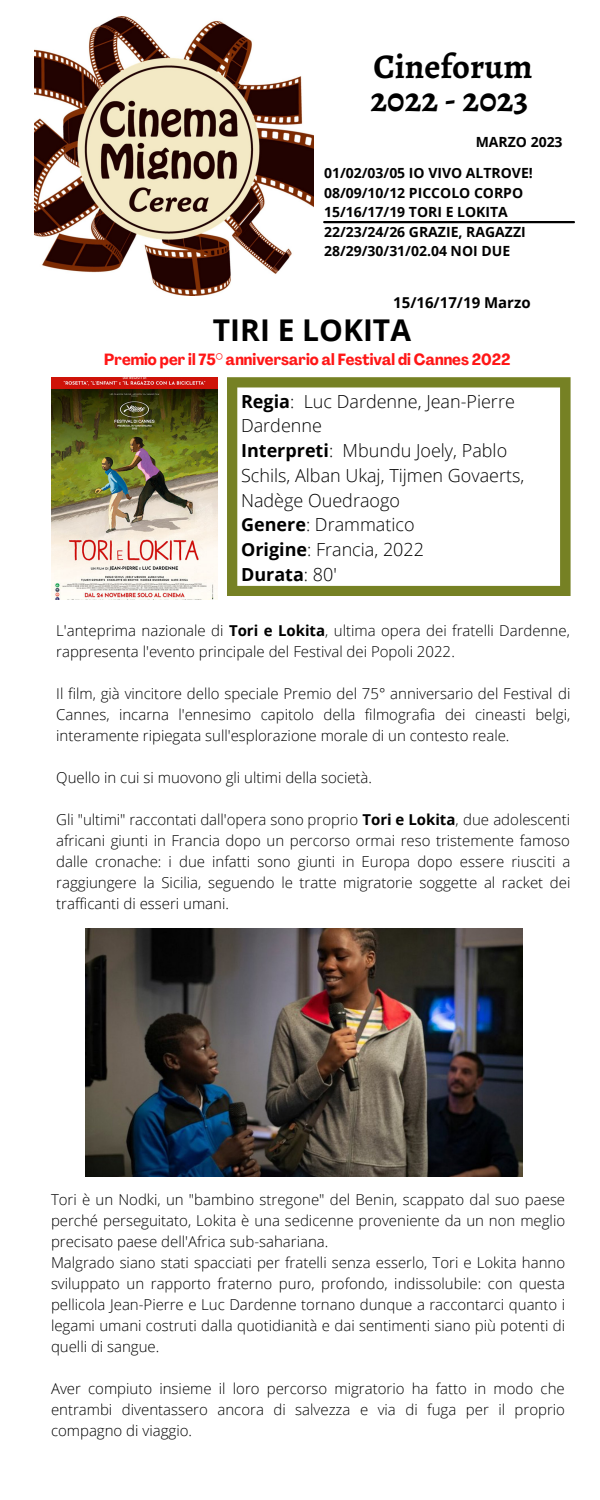
<style>
.page{position:relative;width:600px;height:1500px;background:#fff}
.page>*{position:absolute;margin:0;border:0;box-sizing:border-box;transform-origin:0 0}
.t1{font:700 34.7px/33.3px "Alegreya";color:#000}
.t2{font:700 30px "Open Sans";color:#000}
.t3{font:300 18px/24.8px "Open Sans";color:#000}
.t4{font:700 condensed 16px "Agrandir";color:#ff1616}
.t5{font:300 15px/21px "Open Sans";color:#000;text-align:justify}
.t6{font:700 15px "Open Sans";color:#000}
.t7{font:700 14px/19.5px "Open Sans";color:#000}
.s1{font-weight:700}
</style>
<div class="page">
<svg style="left:227px;top:377px;width:344px;height:219px"></svg>
<hr style="left:324px;top:221px;width:250px;height:2px;background:#000">
<img style="left:35px;top:17px;width:278px;height:278px">
<img style="left:85px;top:928px;width:438px;height:248px">
<img style="left:51px;top:377px;width:167px;height:223px">
<h1 class="t1" style="left:370px;top:50px;width:164px">Cineforum<br>2022 - 2023</h1>
<p class="t7" style="left:476px;top:132px;width:88px">MARZO 2023</p>
<p class="t7" style="left:324px;top:163px;width:210px">01/02/03/05 IO VIVO ALTROVE!<br>08/09/10/12 PICCOLO CORPO<br>15/16/17/19 TORI E LOKITA<br>22/23/24/26 GRAZIE, RAGAZZI<br>28/29/30/31/02.04 NOI DUE</p>
<p class="t6" style="left:393px;top:292px;width:139px">15/16/17/19 Marzo</p>
<h2 class="t2" style="left:213px;top:309px;width:200px">TIRI E LOKITA</h2>
<p class="t4" style="left:104px;top:353px;width:408px">Premio per il 75° anniversario al Festival di Cannes 2022</p>
<p class="t3" style="left:241px;top:388px;width:285px"><span class="s1">Regia</span>: Luc Dardenne, Jean-Pierre<br>Dardenne<br><span class="s1">Interpreti</span>: Mbundu Joely, Pablo<br>Schils, Alban Ukaj, Tijmen Govaerts,<br>Nadège Ouedraogo<br><span class="s1">Genere</span>: Drammatico<br><span class="s1">Origine</span>: Francia, 2022<br><span class="s1">Durata</span>: 80'</p>
<p class="t5" style="left:56px;top:620px;width:515px">L'anteprima nazionale di <span class="s1">Tori e Lokita</span>, ultima opera dei fratelli Dardenne, rappresenta l'evento principale del Festival dei Popoli 2022.</p>
<p class="t5" style="left:56px;top:683px;width:516px">Il film, già vincitore dello speciale Premio del 75° anniversario del Festival di Cannes, incarna l'ennesimo capitolo della filmografia dei cineasti belgi, interamente ripiegata sull'esplorazione morale di un contesto reale.</p>
<p class="t5" style="left:56px;top:767px;width:317px">Quello in cui si muovono gli ultimi della società.</p>
<p class="t5" style="left:56px;top:809px;width:516px">Gli "ultimi" raccontati dall'opera sono proprio <span class="s1">Tori e Lokita</span>, due adolescenti africani giunti in Francia dopo un percorso ormai reso tristemente famoso dalle cronache: i due infatti sono giunti in Europa dopo essere riusciti a raggiungere la Sicilia, seguendo le tratte migratorie soggette al racket dei trafficanti di esseri umani.</p>
<p class="t5" style="left:51px;top:1189px;width:516px;text-align:left">Tori è un Nodki, un "bambino stregone" del Benin, scappato dal suo paese perché perseguitato, Lokita è una sedicenne proveniente da un non meglio precisato paese dell'Africa sub-sahariana.<br>Malgrado siano stati spacciati per fratelli senza esserlo, Tori e Lokita hanno sviluppato un rapporto fraterno puro, profondo, indissolubile: con questa pellicola Jean-Pierre e Luc Dardenne tornano dunque a raccontarci quanto i legami umani costruti dalla quotidianità e dai sentimenti siano più potenti di quelli di sangue.</p>
<p class="t5" style="left:51px;top:1378px;width:516px">Aver compiuto insieme il loro percorso migratorio ha fatto in modo che entrambi diventassero ancora di salvezza e via di fuga per il proprio compagno di viaggio.</p>
</div>
